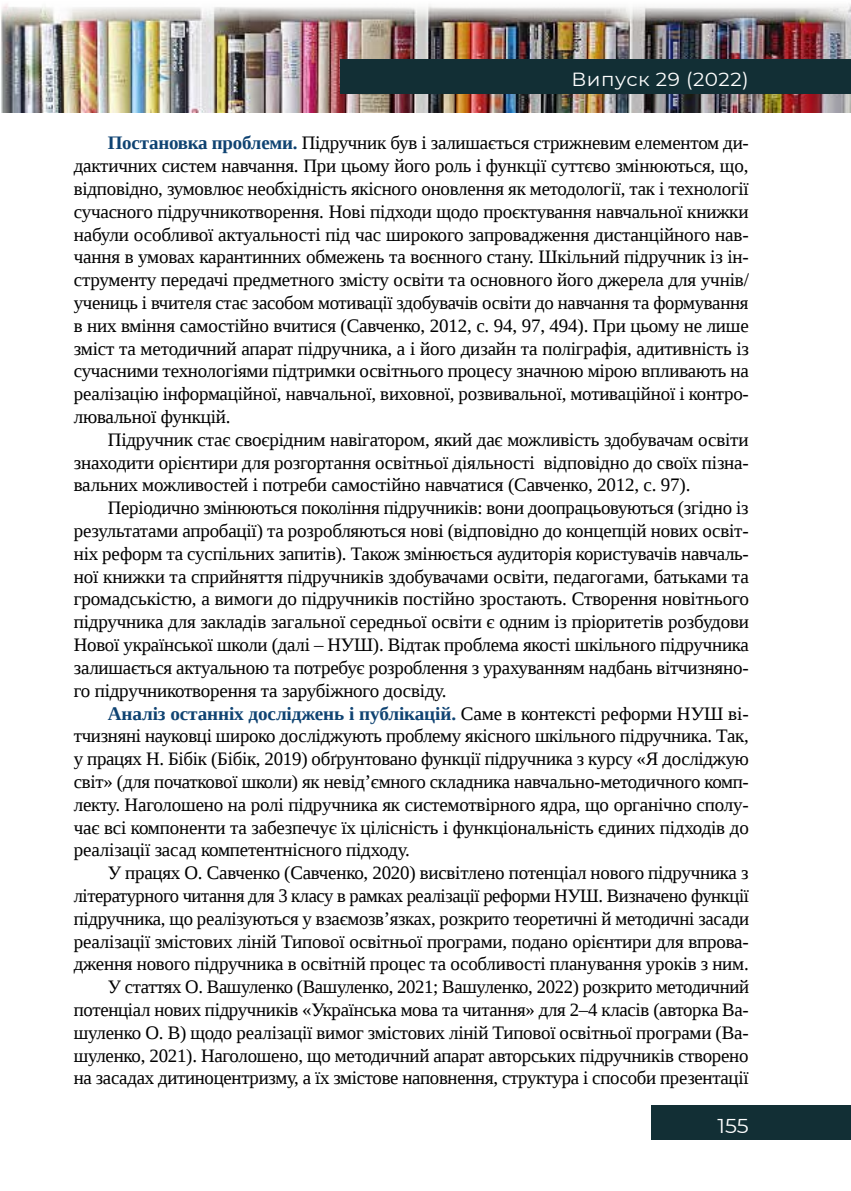
<style>
.page{position:relative;width:851px;height:1191px;background:#fff}
.page>*{position:absolute;margin:0;border:0;box-sizing:border-box;transform-origin:0 0}
.t1{font:20px "Montserrat";color:#fff;scale:1.05 1}
.t2{font:19px/22.8px "Liberation Serif";letter-spacing:-.015em;color:#000;text-align:justify}
.t3{font:19px "Montserrat";letter-spacing:.025em;color:#fff;scale:1.05 1}
.s1{font-weight:700;color:#0f4372}
</style>
<div class="page">
<img style="left:1px;top:4px;width:849px;height:109px">
<div style="left:340px;top:60px;width:510px;height:34px;background:#122f35"></div>
<div style="left:651px;top:1106px;width:199px;height:34px;background:#122f35"></div>
<p class="t3" style="left:571px;top:66px;width:170px">Випуск 29 (2022)</p>
<p class="t2" style="left:74px;top:131px;width:676px;text-indent:34px"><span class="s1">Постановка проблеми.</span> Підручник був і залишається стрижневим елементом ди&shy;дактичних систем навчання. При цьому його роль і функції суттєво змінюються, що, відповідно, зумовлює необхідність якісного оновлення як методології, так і технології сучасного підручникотворення. Нові підходи щодо проєктування навчальної книжки набули особливої актуальності під час широкого запровадження дистанційного нав&shy;чання в умовах карантинних обмежень та воєнного стану. Шкільний підручник із ін&shy;струменту передачі предметного змісту освіти та основного його джерела для учнів/ учениць і вчителя стає засобом мотивації здобувачів освіти до навчання та формування в них вміння самостійно вчитися (Савченко, 2012, с. 94, 97, 494). При цьому не лише зміст та методичний апарат підручника, а і його дизайн та поліграфія, адитивність із сучасними технологіями підтримки освітнього процесу значною мірою впливають на реалізацію інформаційної, навчальної, виховної, розвивальної, мотиваційної і контро&shy;лювальної функцій.</p>
<p class="t2" style="left:74px;top:428px;width:676px;text-indent:34px">Підручник стає своєрідним навігатором, який дає можливість здобувачам освіти знаходити орієнтири для розгортання освітньої діяльності відповідно до своїх пізна&shy;вальних можливостей і потреби самостійно навчатися (Савченко, 2012, с. 97).</p>
<p class="t2" style="left:74px;top:496px;width:676px;text-indent:34px">Періодично змінюються покоління підручників: вони доопрацьовуються (згідно із результатами апробації) та розробляються нові (відповідно до концепцій нових освіт&shy;ніх реформ та суспільних запитів). Також змінюється аудиторія користувачів навчаль&shy;ної книжки та сприйняття підручників здобувачами освіти, педагогами, батьками та громадськістю, а вимоги до підручників постійно зростають. Створення новітнього підручника для закладів загальної середньої освіти є одним із пріоритетів розбудови Нової української школи (далі – НУШ). Відтак проблема якості шкільного підручника залишається актуальною та потребує розроблення з урахуванням надбань вітчизняно&shy;го підручникотворення та зарубіжного досвіду.</p>
<p class="t2" style="left:74px;top:701px;width:676px;text-indent:34px"><span class="s1">Аналіз останніх досліджень і публікацій.</span> Саме в контексті реформи НУШ ві&shy;тчизняні науковці широко досліджують проблему якісного шкільного підручника. Так, у працях Н. Бібік (Бібік, 2019) обґрунтовано функції підручника з курсу «Я досліджую світ» (для початкової школи) як невід’ємного складника навчально-методичного комп&shy;лекту. Наголошено на ролі підручника як системотвірного ядра, що органічно сполу&shy;чає всі компоненти та забезпечує їх цілісність і функціональність єдиних підходів до реалізації засад компетентнісного підходу.</p>
<p class="t2" style="left:74px;top:861px;width:676px;text-align:right">У працях О. Савченко (Савченко, 2020) висвітлено потенціал нового підручника з літературного читання для 3 класу в рамках реалізації реформи НУШ. Визначено функції підручника, що реалізуються у взаємозв’язках, розкрито теоретичні й методичні засади реалізації змістових ліній Типової освітньої програми, подано орієнтири для впрова&shy;дження нового підручника в освітній процес та особливості планування уроків з ним.<br>У статтях О. Вашуленко (Вашуленко, 2021; Вашуленко, 2022) розкрито методичний потенціал нових підручників «Українська мова та читання» для 2–4 класів (авторка Ва&shy;шуленко О. В) щодо реалізації вимог змістових ліній Типової освітньої програми (Ва&shy;шуленко, 2021). Наголошено, що методичний апарат авторських підручників створено на засадах дитиноцентризму, а їх змістове наповнення, структура і способи презентації</p>
<p class="t1" style="left:717px;top:1111px;width:31px">155</p>
</div>
